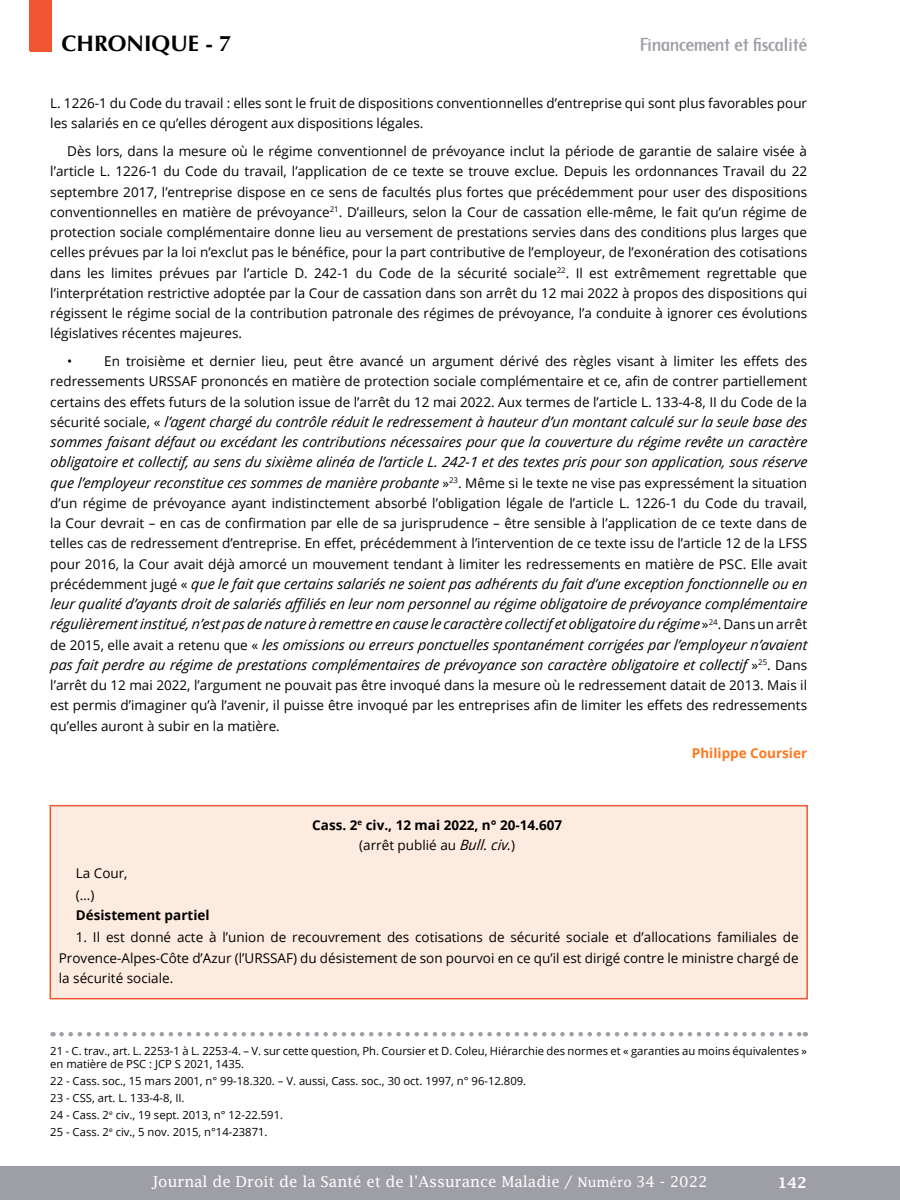
<style>
.page{position:relative;width:900px;height:1200px;background:#fff}
.page>*{position:absolute;margin:0;border:0;box-sizing:border-box;transform-origin:0 0}
.t1{font:700 22.5px "Optima";color:#000}
.t2{font:21px "Berkeley";color:#9e9ea6}
.t3{font:15px "Lucida Fax";color:#fff}
.t4{font:600 15px "Lucida Fax";color:#fff}
.t5{font:italic 14.25px/20.2px "Open Sans";color:#000;text-align:justify}
.t6{font:13.5px/20.2px "Open Sans";color:#000;text-align:justify}
.t7{font:700 13.5px/20.2px "Open Sans";color:#000;text-align:center}
.t8{font:700 13.5px "Open Sans";color:#ff771d}
.t9{font:13.5px "Lucida Fax";color:#fff}
.t10{font:11.25px/17px "Open Sans";color:#000}
.s1{font-style:normal;font-size:13.5px}
.s2{font-weight:400}
.s3{font-weight:400;font-style:italic;font-size:14.25px}
</style>
<div class="page">
<div style="left:0;top:1167px;width:900px;height:33px;background:#9e9ea6"></div>
<div style="left:30px;top:0;width:21px;height:51px;background:#f15632"></div>
<div style="left:50px;top:805px;width:758px;height:194px;background:#feebe0;border:2px solid #f15632"></div>
<svg style="left:62px;top:1032px;width:744px;height:4px"></svg>
<h1 class="t1" style="left:62px;top:30px;width:172px">CHRONIQUE - 7</h1>
<h2 class="t2" style="left:640px;top:35px;width:169px">Financement et fiscalité</h2>
<p class="t6" style="left:50px;top:93px;width:758px">L. 1226-1 du Code du travail : elles sont le fruit de dispositions conventionnelles d’entreprise qui sont plus favorables pour les salariés en ce qu’elles dérogent aux dispositions légales.</p>
<p class="t6" style="left:50px;top:141px;width:758px;text-indent:17px">Dès lors, dans la mesure où le régime conventionnel de prévoyance inclut la période de garantie de salaire visée à l’article L. 1226-1 du Code du travail, l’application de ce texte se trouve exclue. Depuis les ordonnances Travail du 22 septembre 2017, l’entreprise dispose en ce sens de facultés plus fortes que précédemment pour user des dispositions conventionnelles en matière de prévoyance<sup>21</sup>. D’ailleurs, selon la Cour de cassation elle-même, le fait qu’un régime de protection sociale complémentaire donne lieu au versement de prestations servies dans des conditions plus larges que celles prévues par la loi n’exclut pas le bénéfice, pour la part contributive de l’employeur, de l’exonération des cotisations dans les limites prévues par l’article D. 242-1 du Code de la sécurité sociale<sup>22</sup>. Il est extrêmement regrettable que l’interprétation restrictive adoptée par la Cour de cassation dans son arrêt du 12 mai 2022 à propos des dispositions qui régissent le régime social de la contribution patronale des régimes de prévoyance, l’a conduite à ignorer ces évolutions législatives récentes majeures.</p>
<p class="t6" style="left:50px;top:351px;width:758px;text-indent:17px">• En troisième et dernier lieu, peut être avancé un argument dérivé des règles visant à limiter les effets des redressements URSSAF prononcés en matière de protection sociale complémentaire et ce, afin de contrer partiellement certains des effets futurs de la solution issue de l’arrêt du 12 mai 2022. Aux termes de l’article L. 133-4-8, II du Code de la</p>
<p class="t5" style="left:50px;top:411px;width:760px"><span class="s1">sécurité sociale, «</span> l’agent chargé du contrôle réduit le redressement à hauteur d’un montant calculé sur la seule base des sommes faisant défaut ou excédant les contributions nécessaires pour que la couverture du régime revête un caractère obligatoire et collectif, au sens du sixième alinéa de l’article L. 242-1 et des textes pris pour son application, sous réserve que l’employeur reconstitue ces sommes de manière probante <span class="s1">»</span><sup>23</sup><span class="s1">. Même si le texte ne vise pas expressément la situation</span></p>
<p class="t6" style="left:50px;top:493px;width:758px">d’un régime de prévoyance ayant indistinctement absorbé l’obligation légale de l’article L. 1226-1 du Code du travail, la Cour devrait – en cas de confirmation par elle de sa jurisprudence – être sensible à l’application de ce texte dans de telles cas de redressement d’entreprise. En effet, précédemment à l’intervention de ce texte issu de l’article 12 de la LFSS pour 2016, la Cour avait déjà amorcé un mouvement tendant à limiter les redressements en matière de PSC. Elle avait</p>
<p class="t5" style="left:50px;top:573px;width:760px"><span class="s1">précédemment jugé «</span> que le fait que certains salariés ne soient pas adhérents du fait d’une exception fonctionnelle ou en leur qualité d’ayants droit de salariés affiliés en leur nom personnel au régime obligatoire de prévoyance complémentaire régulièrement institué, n’est pas de nature à remettre en cause le caractère collectif et obligatoire du régime <span class="s1">»</span><sup>24</sup><span class="s1">. Dans un arrêt de 2015, elle avait a retenu que «</span> les omissions ou erreurs ponctuelles spontanément corrigées par l’employeur n’avaient pas fait perdre au régime de prestations complémentaires de prévoyance son caractère obligatoire et collectif <span class="s1">»</span><sup>25</sup><span class="s1">. Dans</span></p>
<p class="t6" style="left:50px;top:675px;width:758px">l’arrêt du 12 mai 2022, l’argument ne pouvait pas être invoqué dans la mesure où le redressement datait de 2013. Mais il est permis d’imaginer qu’à l’avenir, il puisse être invoqué par les entreprises afin de limiter les effets des redressements qu’elles auront à subir en la matière.</p>
<p class="t8" style="left:692px;top:744px;width:117px">Philippe Coursier</p>
<p class="t7" style="left:312px;top:814px;width:251px">Cass. 2<sup>e</sup> civ., 12 mai 2022, n° 20-14.607 <span class="s2">(arrêt publié au</span> <span class="s3">Bull. civ.</span><span class="s2">)</span></p>
<p class="t6" style="left:76px;top:861px;width:53px;line-height:22.4px">La Cour, (…)</p>
<p class="t7" style="left:76px;top:905px;width:135px">Désistement partiel</p>
<p class="t6" style="left:59px;top:927px;width:741px;text-indent:17px">1. Il est donné acte à l’union de recouvrement des cotisations de sécurité sociale et d’allocations familiales de Provence-Alpes-Côte d’Azur (l’URSSAF) du désistement de son pourvoi en ce qu’il est dirigé contre le ministre chargé de la sécurité sociale.</p>
<p class="t10" style="left:50px;top:1045px;width:758px;line-height:12.8px">21 - C. trav., art. L. 2253-1 à L. 2253-4. – V. sur cette question, Ph. Coursier et D. Coleu, Hiérarchie des normes et « garanties au moins équivalentes » en matière de PSC : JCP S 2021, 1435.</p>
<p class="t10" style="left:50px;top:1072px;width:477px">22 - Cass. soc., 15 mars 2001, n° 99-18.320. – V. aussi, Cass. soc., 30 oct. 1997, n° 96-12.809.<br>23 - CSS, art. L. 133-4-8, II.<br>24 - Cass. 2<sup>e</sup> civ., 19 sept. 2013, n° 12-22.591.<br>25 - Cass. 2<sup>e</sup> civ., 5 nov. 2015, n°14-23871.</p>
<p class="t3" style="left:152px;top:1173px;width:422px">Journal de Droit de la Santé et de l’Assurance Maladie /</p>
<p class="t3" style="left:172px;top:1173px;width:422px">Journal de Droit de la Santé et de l’Assurance Maladie /</p>
<p class="t3" style="left:636px;top:1173px;width:73px">34 - 2022</p>
<p class="t3" style="left:656px;top:1173px;width:73px">26 2 20</p>
<p class="t3" style="left:656px;top:1173px;width:45px">34 2</p>
<p class="t3" style="left:656px;top:1173px;width:73px">18 - 2017</p>
<p class="t4" style="left:777px;top:1174px;width:74px">142 142</p>
<p class="t3" style="left:665px;top:1173px;width:35px">9 2</p>
<p class="t3" style="left:690px;top:1173px;width:11px">2</p>
<p class="t9" style="left:577px;top:1175px;width:56px">Numéro</p>
<p class="t9" style="left:597px;top:1175px;width:56px">Numéro</p>
<p class="t3" style="left:327px;top:1173px;width:10px">a</p>
</div>
